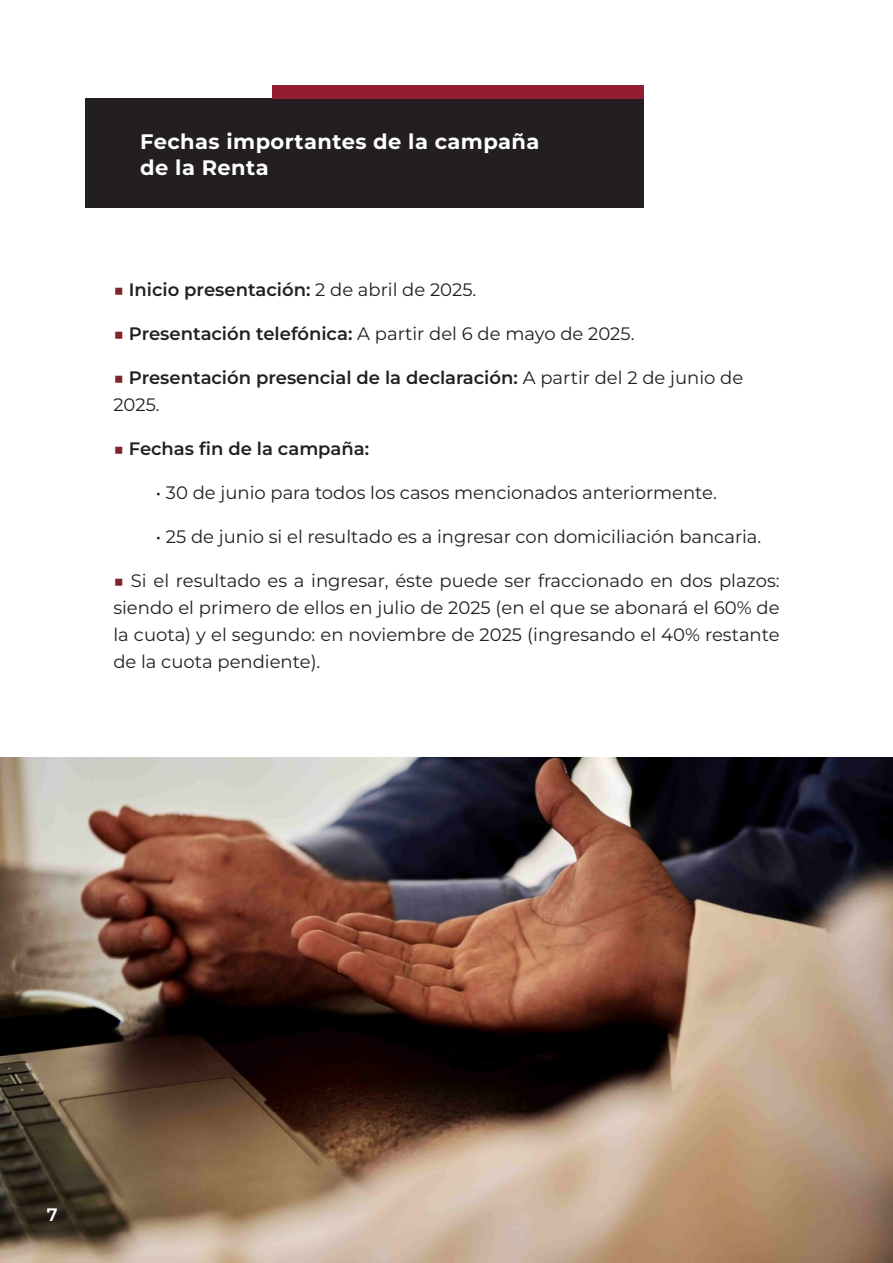
<style>
.page{position:relative;width:893px;height:1263px;background:#fff}
.page>*{position:absolute;margin:0;border:0;box-sizing:border-box;transform-origin:0 0}
.Estilo_de_párrafo_2{font:700 21px "Montserrat";letter-spacing:.02em;color:#fff}
.t1{font:18px/27px "Montserrat";color:#231f20;text-align:justify}
.t2{font:600 18px/27px "Montserrat";color:#231f20}
.t3{font:600 18px "Montserrat";color:#fff}
.s1{font-weight:400;color:#80232b}
.s2{font-weight:400}
.s3{color:#80232b}
.s4{font-weight:600}
</style>
<div class="page">
<div style="left:85px;top:99px;width:558px;height:109px;background:#231f20"></div>
<div style="left:272px;top:85px;width:371px;height:14px;background:#921d31"></div>
<img style="left:0;top:757px;width:893px;height:506px">
<p class="Estilo_de_párrafo_2" style="left:140px;top:128px;width:401px">Fechas importantes de la campaña</p>
<p class="Estilo_de_párrafo_2" style="left:140px;top:153px;width:130px">de la Renta</p>
<p class="t2" style="left:113px;top:276px;width:365px"><span class="s1">■</span> Inicio presentación: <span class="s2">2 de abril de 2025.</span></p>
<p class="t1" style="left:113px;top:320px;width:523px"><span class="s3">■</span> <span class="s4">Presentación telefónica:</span> A partir del 6 de mayo de 2025.</p>
<p class="t2" style="left:113px;top:364px;width:631px"><span class="s1">■</span> Presentación presencial de la declaración: <span class="s2">A partir del 2 de junio de<br>2025.</span></p>
<p class="t2" style="left:113px;top:435px;width:257px"><span class="s1">■</span> Fechas fin de la campaña:</p>
<p class="t1" style="left:156px;top:479px;width:563px">• 30 de junio para todos los casos mencionados anteriormente.</p>
<p class="t1" style="left:156px;top:523px;width:607px">• 25 de junio si el resultado es a ingresar con domiciliación bancaria.</p>
<p class="t1" style="left:113px;top:567px;width:668px"><span class="s3">■</span> Si el resultado es a ingresar, éste puede ser fraccionado en dos plazos: siendo el primero de ellos en julio de 2025 (en el que se abonará el 60% de la cuota) y el segundo: en noviembre de 2025 (ingresando el 40% restante de la cuota pendiente).</p>
<p class="t3" style="left:47px;top:1203px;width:12px">7</p>
</div>
